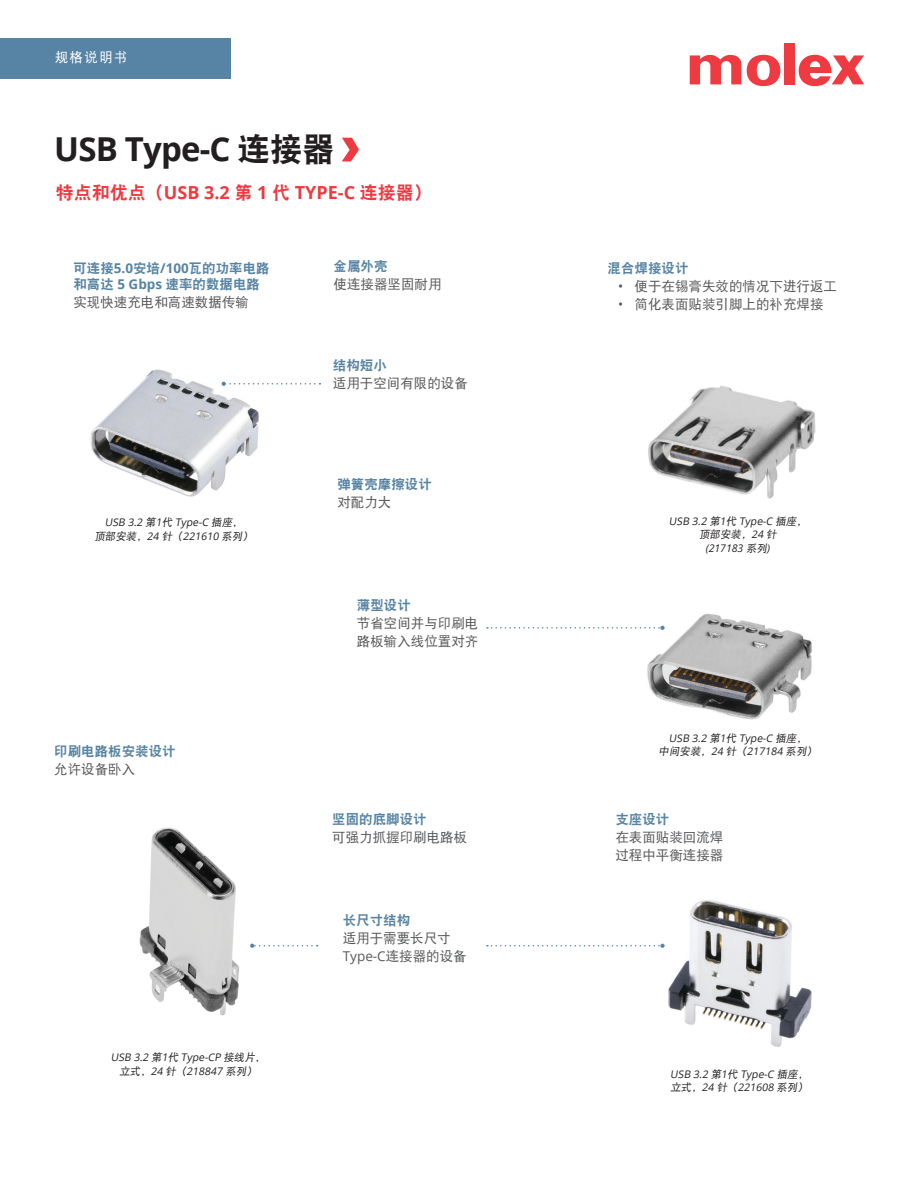
<style>
.page{position:relative;width:918px;height:1188px;background:#fff}
.page>*{position:absolute;margin:0;border:0;box-sizing:border-box;transform-origin:0 0}
.t1{font:700 33px "Open Sans";letter-spacing:-.025em;color:#231f20}
.t2{font:700 18px "Open Sans";color:#ee3a41}
.t3{font:13.5px/18px "DFP Hei W5";color:#57585a}
.t4{font:13.5px/16.5px "DFP Hei W9";color:#5784a4}
.t5{font:13.5px "Open Sans";color:#57585a}
.t6{font:13.5px "DFP Hei W5";letter-spacing:.1em;color:#fff}
.t7{font:italic 10.5px "Open Sans";color:#231f20}
.t8{font:italic 10.5px "DFP Hei W5";color:#231f20}
.t9{font:italic 10.5px "Open Sans";color:#231f20}
.s1{font-family:"DFP Hei W9";font-weight:400}
.s2{font-family:"Open Sans";font-weight:700}
.s3{font-family:"DFP Hei W5"}
.s4{font-family:"Open Sans"}
</style>
<div class="page">
<img style="left:647px;top:613px;width:165px;height:107px">
<img style="left:139px;top:827px;width:180px;height:189px">
<img style="left:648px;top:385px;width:168px;height:114px">
<img style="left:90px;top:369px;width:169px;height:128px">
<img style="left:661px;top:900px;width:151px;height:147px">
<svg style="left:222px;top:382px;width:98px;height:4px"></svg>
<svg style="left:250px;top:944px;width:68px;height:4px"></svg>
<svg style="left:487px;top:944px;width:178px;height:4px"></svg>
<svg style="left:487px;top:626px;width:178px;height:4px"></svg>
<div style="left:0;top:38px;width:231px;height:41px;background:#5784a4"></div>
<div style="left:784px;top:43px;width:10px;height:41px;background:#ee3a41"></div>
<svg style="left:747px;top:55px;width:33px;height:31px"></svg>
<svg style="left:690px;top:54px;width:51px;height:30px"></svg>
<svg style="left:799px;top:55px;width:65px;height:31px"></svg>
<svg style="left:342px;top:138px;width:17px;height:23px"></svg>
<p class="t6" style="left:55px;top:50px;width:74px">规格说明书</p>
<h1 class="t1" style="left:54px;top:126px;width:282px">USB Type-C <span class="s1">连接器</span></h1>
<h2 class="t2" style="left:56px;top:179px;width:377px"><span class="s1">特点和优点（</span>USB 3.2 <span class="s1">第</span> 1 <span class="s1">代</span> TYPE-C <span class="s1">连接器）</span></h2>
<p class="t4" style="left:73px;top:259px;width:198px">可连接<span class="s2">5.0</span>安培<span class="s2">/100</span>瓦的功率电路和高达 <span class="s2">5 Gbps</span> 速率的数据电路</p>
<p class="t3" style="left:73px;top:293px;width:177px">实现快速充电和高速数据传输</p>
<p class="t7" style="left:105px;top:515px;width:141px">USB 3.2 <span class="s3">第</span>1<span class="s3">代</span> Type-C <span class="s3">插座，</span></p>
<p class="t8" style="left:94px;top:530px;width:162px">顶部安装，<span class="s4">24</span> 针（<span class="s4">221610</span> 系列）</p>
<p class="t4" style="left:54px;top:743px;width:123px">印刷电路板安装设计</p>
<p class="t3" style="left:54px;top:760px;width:82px">允许设备卧入</p>
<p class="t7" style="left:111px;top:1050px;width:158px">USB 3.2 <span class="s3">第</span>1<span class="s3">代</span> Type-CP <span class="s3">接线片，</span></p>
<p class="t8" style="left:119px;top:1066px;width:141px">立式，<span class="s4">24</span> 针（<span class="s4">218847</span> 系列）</p>
<p class="t4" style="left:334px;top:257px;width:55px">金属外壳</p>
<p class="t3" style="left:334px;top:275px;width:110px">使连接器坚固耐用</p>
<p class="t4" style="left:333px;top:357px;width:55px">结构短小</p>
<p class="t3" style="left:333px;top:374px;width:136px">适用于空间有限的设备</p>
<p class="t4" style="left:337px;top:476px;width:96px">弹簧壳摩擦设计</p>
<p class="t3" style="left:337px;top:493px;width:55px">对配力大</p>
<p class="t4" style="left:357px;top:597px;width:56px">薄型设计</p>
<p class="t3" style="left:357px;top:614px;width:123px">节省空间并与印刷电路板输入线位置对齐</p>
<p class="t4" style="left:332px;top:811px;width:96px">坚固的底脚设计</p>
<p class="t3" style="left:332px;top:828px;width:136px">可强力抓握印刷电路板</p>
<p class="t4" style="left:343px;top:912px;width:69px">长尺寸结构</p>
<p class="t3" style="left:343px;top:929px;width:109px">适用于需要长尺寸</p>
<p class="t5" style="left:343px;top:947px;width:125px">Type-C<span class="s3">连接器的设备</span></p>
<p class="t4" style="left:608px;top:259px;width:82px">混合焊接设计</p>
<p class="t3" style="left:618px;top:277px;width:220px"><span class="s4">•</span> 便于在锡膏失效的情况下进行返工</p>
<p class="t3" style="left:618px;top:295px;width:207px"><span class="s4">•</span> 简化表面贴装引脚上的补充焊接</p>
<p class="t7" style="left:669px;top:514px;width:141px">USB 3.2 <span class="s3">第</span>1<span class="s3">代</span> Type-C <span class="s3">插座，</span></p>
<p class="t8" style="left:699px;top:529px;width:81px">顶部安装，<span class="s4">24</span> 针</p>
<p class="t9" style="left:706px;top:540px;width:66px">(217183 <span class="s3">系列</span>)</p>
<p class="t7" style="left:669px;top:731px;width:141px">USB 3.2 <span class="s3">第</span>1<span class="s3">代</span> Type-C <span class="s3">插座，</span></p>
<p class="t8" style="left:659px;top:746px;width:162px">中间安装，<span class="s4">24</span> 针（<span class="s4">217184</span> 系列）</p>
<p class="t4" style="left:615px;top:811px;width:55px">支座设计</p>
<p class="t3" style="left:615px;top:828px;width:109px">在表面贴装回流焊过程中平衡连接器</p>
<p class="t7" style="left:670px;top:1067px;width:141px">USB 3.2 <span class="s3">第</span>1<span class="s3">代</span> Type-C <span class="s3">插座，</span></p>
<p class="t8" style="left:670px;top:1082px;width:141px">立式，<span class="s4">24</span> 针（<span class="s4">221608</span> 系列）</p>
</div>
